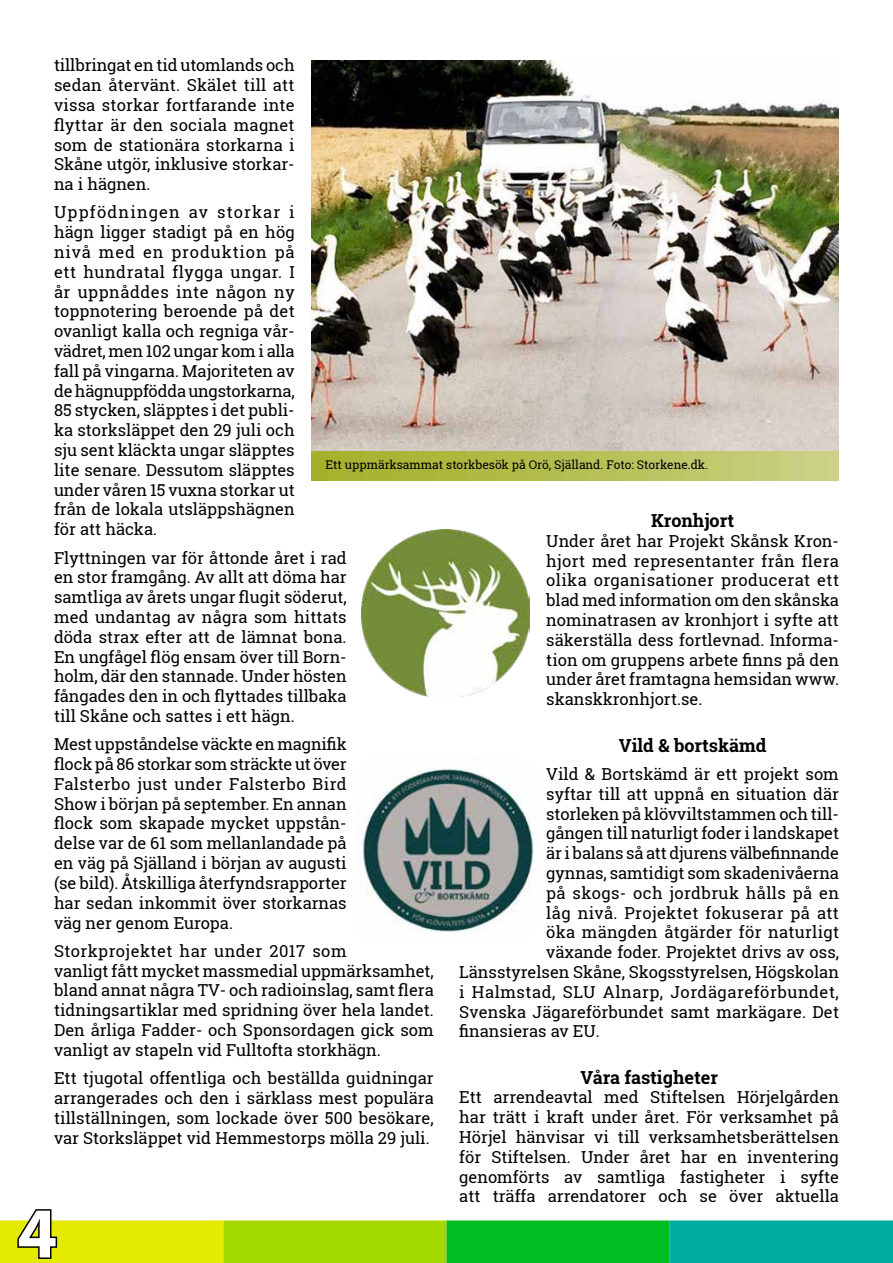
<style>
.page{position:relative;width:893px;height:1263px;background:#fff}
.page>*{position:absolute;margin:0;border:0;box-sizing:border-box;transform-origin:0 0}
.t1{font:700 72px "Myriad Pro";color:#fff}
.t2{font:700 18px "Roboto Slab PRINT";color:#000}
.t3{font:16.5px/19.8px "Roboto Slab PRINT";color:#000;text-align:justify}
.t4{font:16.5px "Roboto Slab PRINT";letter-spacing:.02em;color:#000}
.t5{font:16.5px "Roboto Slab PRINT";letter-spacing:.035em;color:#000}
.t6{font:16.5px "Roboto Slab PRINT";letter-spacing:.025em;color:#000}
.t7{font:12px "Roboto Slab PRINT";color:#000}
</style>
<div class="page">
<div style="left:223px;top:1220px;width:223px;height:43px;background:#a3d900;border:2px solid #a3d900"></div>
<div style="left:446px;top:1220px;width:224px;height:43px;background:#00bd21;border:2px solid #00bd21"></div>
<div style="left:670px;top:1220px;width:223px;height:43px;background:#00aba0;border:2px solid #00aba0"></div>
<div style="left:0;top:1220px;width:223px;height:43px;background:#e4ea00;border:2px solid #e4ea00"></div>
<svg style="left:16px;top:1209px;width:43px;height:50px"></svg>
<img style="left:358px;top:768px;width:177px;height:164px">
<img style="left:312px;top:60px;width:527px;height:420px">
<img style="left:362px;top:529px;width:167px;height:168px">
<p class="t3" style="left:54px;top:55px;width:242px">tillbringat en tid utomlands och sedan återvänt. Skälet till att vissa storkar fortfarande inte flyttar är den sociala magnet som de stationära storkarna i Skåne utgör, inklusive storkar&shy;na i hägnen.</p>
<p class="t3" style="left:54px;top:202px;width:242px">Uppfödningen av storkar i hägn ligger stadigt på en hög nivå med en produktion på ett hundratal flygga ungar. I år uppnåddes inte någon ny toppnotering beroende på det ovanligt kalla och regniga vår&shy;vädret, men 102 ungar kom i alla fall på vingarna. Majoriteten av de hägnuppfödda ungstorkarna, 85 stycken, släpptes i det publi&shy;ka storksläppet den 29 juli och sju sent kläckta ungar släpptes lite senare. Dessutom släpptes under våren 15 vuxna storkar ut från de lokala utsläppshägnen för att häcka.</p>
<p class="t3" style="left:54px;top:547px;width:294px">Flyttningen var för åttonde året i rad en stor framgång. Av allt att döma har samtliga av årets ungar flugit söderut, med undantag av några som hittats döda strax efter att de lämnat bona.<br>En ungfågel flög ensam över till Born&shy;holm, där den stannade. Under hösten fångades den in och flyttades tillbaka till Skåne och sattes i ett hägn.</p>
<p class="t3" style="left:54px;top:734px;width:294px">Mest uppståndelse väckte en magnifik flock på 86 storkar som sträckte ut över Falsterbo just under Falsterbo Bird Show i början på september. En annan flock som skapade mycket uppstån&shy;delse var de 61 som mellanlandade på en väg på Själland i början av augusti (se bild). Åtskilliga återfyndsrapporter har sedan inkommit över storkarnas väg ner genom Europa.</p>
<p class="t3" style="left:54px;top:941px;width:381px;text-align:left">Storkprojektet har under 2017 som<br>vanligt fått mycket massmedial uppmärksamhet, bland annat några TV- och radioinslag, samt flera tidningsartiklar med spridning över hela landet.<br>Den årliga Fadder- och Sponsordagen gick som vanligt av stapeln vid Fulltofta storkhägn.</p>
<p class="t3" style="left:54px;top:1068px;width:381px">Ett tjugotal offentliga och beställda guidningar arrangerades och den i särklass mest populära tillställningen, som lockade över 500 besökare, var Storksläppet vid Hemmestorps mölla 29 juli.</p>
<p class="t7" style="left:325px;top:457px;width:384px">Ett uppmärksammat storkbesök på Orö, Själland. Foto: Storkene.dk.</p>
<p class="t2" style="left:651px;top:508px;width:85px">Kronhjort</p>
<p class="t3" style="left:546px;top:531px;width:294px">Under året har Projekt Skånsk Kron&shy;hjort med representanter från flera olika organisationer producerat ett blad med information om den skånska nominatrasen av kronhjort i syfte att säkerställa dess fortlevnad. Informa&shy;tion om gruppens arbete finns på den under året framtagna hemsidan www. skanskkronhjort.se.</p>
<p class="t2" style="left:619px;top:733px;width:149px">Vild &amp; bortskämd</p>
<p class="t3" style="left:546px;top:764px;width:294px">Vild &amp; Bortskämd är ett projekt som</p>
<p class="t3" style="left:546px;top:784px;width:294px">syftar till att uppnå en situation där</p>
<p class="t3" style="left:546px;top:803px;width:294px">storleken på klövviltstammen och till-</p>
<p class="t3" style="left:546px;top:823px;width:294px">gången till naturligt foder i landskapet</p>
<p class="t3" style="left:546px;top:843px;width:294px">är i balans så att djurens välbefinnande</p>
<p class="t3" style="left:546px;top:863px;width:294px">gynnas, samtidigt som skadenivåerna</p>
<p class="t4" style="left:546px;top:881px;width:294px">på skogs- och jordbruk hålls på en</p>
<p class="t6" style="left:546px;top:901px;width:294px">låg nivå. Projektet fokuserar på att</p>
<p class="t4" style="left:546px;top:921px;width:294px">öka mängden åtgärder för naturligt</p>
<p class="t3" style="left:546px;top:942px;width:294px">växande foder. Projektet drivs av oss,</p>
<p class="t3" style="left:459px;top:962px;width:381px">Länsstyrelsen Skåne, Skogsstyrelsen, Högskolan</p>
<p class="t5" style="left:459px;top:980px;width:381px">i Halmstad, SLU Alnarp, Jordägareförbundet,</p>
<p class="t3" style="left:459px;top:1001px;width:381px">Svenska Jägareförbundet samt markägare. Det</p>
<p class="t3" style="left:459px;top:1021px;width:142px">finansieras av EU.</p>
<p class="t2" style="left:580px;top:1065px;width:139px">Våra fastigheter</p>
<p class="t3" style="left:459px;top:1087px;width:381px">Ett arrendeavtal med Stiftelsen Hörjelgården har trätt i kraft under året. För verksamhet på Hörjel hänvisar vi till verksamhetsberättelsen för Stiftelsen. Under året har en inventering genomförts av samtliga fastigheter i syfte att träffa arrendatorer och se över aktuella</p>
<h1 class="t1" style="left:17px;top:1186px;width:41px">4</h1>
</div>
